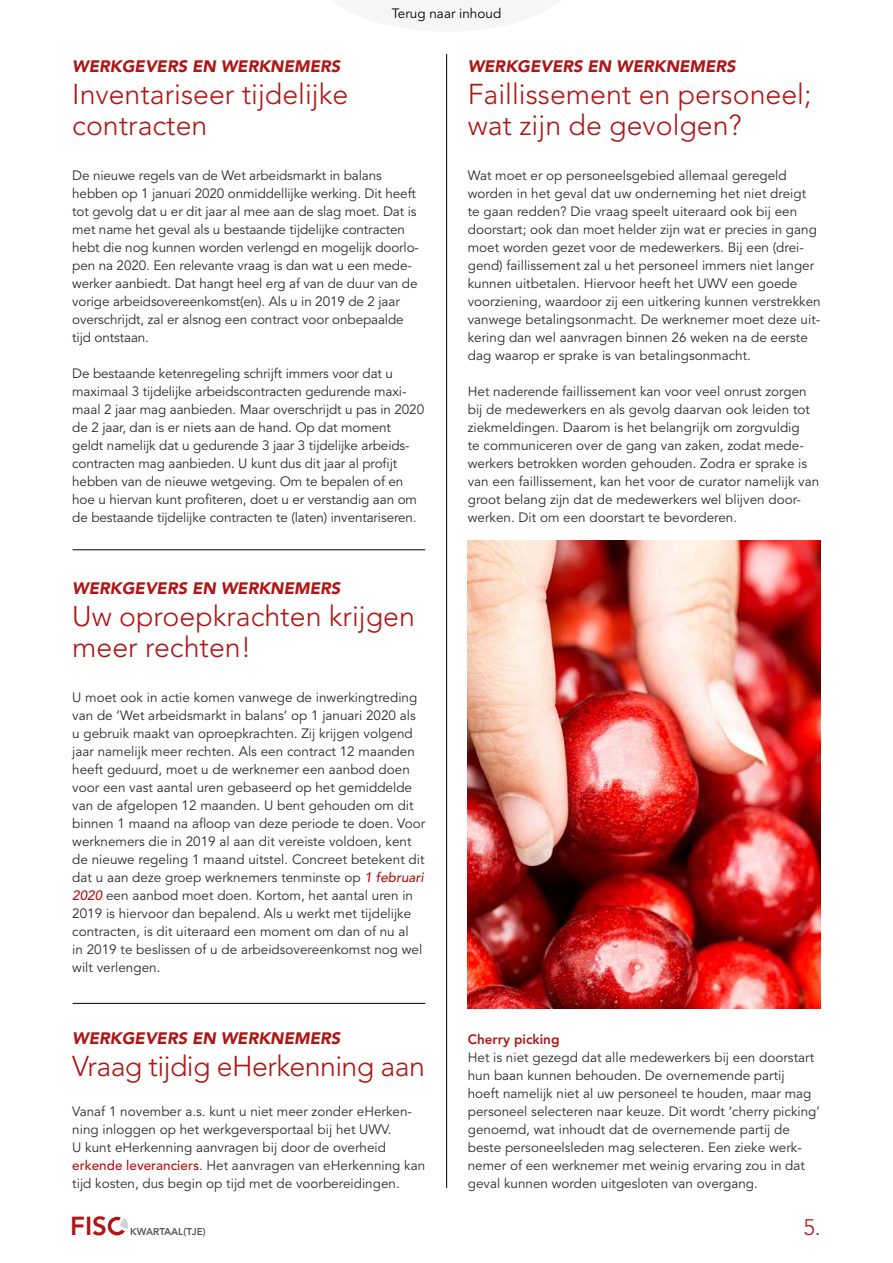
<style>
.page{position:relative;width:893px;height:1263px;background:#fff}
.page>*{position:absolute;margin:0;border:0;box-sizing:border-box;transform-origin:0 0}
.t1{font:300 28.5px/31.5px "Avenir LT";color:#af1615}
.t2{font:300 28.5px "Avenir LT";letter-spacing:-.02em;color:#af1615}
.t3{font:800 25.95px "Avenir LT";color:#af1615}
.t4{font:300 22.2px "Avenir LT";color:#af1615}
.t5{font:italic 900 16.5px "Avenir LT";color:#af1615}
.t6{font:13.5px/18px "Avenir LT";color:#2c2c2c}
.t7{font:13.5px "Avenir LT";color:#000}
.t8{font:800 13.5px "Avenir LT";color:#af1615}
.t9{font:800 9.9px "Avenir LT";color:#575756}
.s1{font-weight:500;font-style:italic;color:#af1615}
.s2{font-weight:500;color:#af1615}
</style>
<div class="page">
<div style="left:108px;top:1217px;width:18px;height:18px;border:3px solid #af1615;border-radius:50%"></div>
<svg style="left:114px;top:1216px;width:14px;height:19px"></svg>
<hr style="left:446px;top:54px;width:1px;height:1134px;background:#000">
<img style="left:468px;top:540px;width:353px;height:468px">
<hr style="left:73px;top:549px;width:352px;height:1px;background:#000">
<hr style="left:73px;top:1003px;width:352px;height:1px;background:#000">
<p class="t7" style="left:392px;top:5px;width:111px">Terug naar inhoud</p>
<p class="t5" style="left:72px;top:56px;width:269px">WERKGEVERS EN WERKNEMERS</p>
<h1 class="t1" style="left:72px;top:78px;width:277px">Inventariseer tijdelijke contracten</h1>
<p class="t6" style="left:72px;top:167px;width:348px">De nieuwe regels van de Wet arbeidsmarkt in balans hebben op 1 januari 2020 onmiddellijke werking. Dit heeft tot gevolg dat u er dit jaar al mee aan de slag moet. Dat is met name het geval als u bestaande tijdelijke contracten hebt die nog kunnen worden verlengd en mogelijk doorlo&shy;pen na 2020. Een relevante vraag is dan wat u een mede&shy;werker aanbiedt. Dat hangt heel erg af van de duur van de vorige arbeidsovereenkomst(en). Als u in 2019 de 2 jaar overschrijdt, zal er alsnog een contract voor onbepaalde tijd ontstaan.</p>
<p class="t6" style="left:72px;top:365px;width:353px">De bestaande ketenregeling schrijft immers voor dat u maximaal 3 tijdelijke arbeidscontracten gedurende maxi&shy;maal 2 jaar mag aanbieden. Maar overschrijdt u pas in 2020 de 2 jaar, dan is er niets aan de hand. Op dat moment geldt namelijk dat u gedurende 3 jaar 3 tijdelijke arbeids&shy;contracten mag aanbieden. U kunt dus dit jaar al profijt hebben van de nieuwe wetgeving. Om te bepalen of en hoe u hiervan kunt profiteren, doet u er verstandig aan om de bestaande tijdelijke contracten te (laten) inventariseren.</p>
<p class="t5" style="left:72px;top:578px;width:269px">WERKGEVERS EN WERKNEMERS</p>
<h1 class="t1" style="left:72px;top:600px;width:344px">Uw oproepkrachten krijgen meer rechten!</h1>
<p class="t6" style="left:72px;top:689px;width:354px">U moet ook in actie komen vanwege de inwerkingtreding van de ‘Wet arbeidsmarkt in balans’ op 1 januari 2020 als u gebruik maakt van oproepkrachten. Zij krijgen volgend jaar namelijk meer rechten. Als een contract 12 maanden heeft geduurd, moet u de werknemer een aanbod doen voor een vast aantal uren gebaseerd op het gemiddelde van de afgelopen 12 maanden. U bent gehouden om dit binnen 1 maand na afloop van deze periode te doen. Voor werknemers die in 2019 al aan dit vereiste voldoen, kent de nieuwe regeling 1 maand uitstel. Concreet betekent dit dat u aan deze groep werknemers tenminste op <span class="s1">1 februari 2020</span> een aanbod moet doen. Kortom, het aantal uren in 2019 is hiervoor dan bepalend. Als u werkt met tijdelijke contracten, is dit uiteraard een moment om dan of nu al<br>in 2019 te beslissen of u de arbeidsovereenkomst nog wel wilt verlengen.</p>
<p class="t5" style="left:72px;top:1028px;width:269px">WERKGEVERS EN WERKNEMERS</p>
<h1 class="t2" style="left:72px;top:1049px;width:354px">Vraag tijdig eHerkenning aan</h1>
<p class="t6" style="left:72px;top:1103px;width:354px">Vanaf 1 november a.s. kunt u niet meer zonder eHerken&shy;ning inloggen op het werkgeversportaal bij het UWV.<br>U kunt eHerkenning aanvragen bij door de overheid <span class="s2">erkende leveranciers</span>. Het aanvragen van eHerkenning kan tijd kosten, dus begin op tijd met de voorbereidingen.</p>
<p class="t5" style="left:468px;top:56px;width:269px">WERKGEVERS EN WERKNEMERS</p>
<h1 class="t1" style="left:468px;top:78px;width:345px">Faillissement en personeel; wat zijn de gevolgen?</h1>
<p class="t6" style="left:468px;top:167px;width:354px">Wat moet er op personeelsgebied allemaal geregeld worden in het geval dat uw onderneming het niet dreigt te gaan redden? Die vraag speelt uiteraard ook bij een doorstart; ook dan moet helder zijn wat er precies in gang moet worden gezet voor de medewerkers. Bij een (drei&shy;gend) faillissement zal u het personeel immers niet langer kunnen uitbetalen. Hiervoor heeft het UWV een goede voorziening, waardoor zij een uitkering kunnen verstrekken vanwege betalingsonmacht. De werknemer moet deze uit&shy;kering dan wel aanvragen binnen 26 weken na de eerste dag waarop er sprake is van betalingsonmacht.</p>
<p class="t6" style="left:468px;top:383px;width:353px">Het naderende faillissement kan voor veel onrust zorgen bij de medewerkers en als gevolg daarvan ook leiden tot ziekmeldingen. Daarom is het belangrijk om zorgvuldig<br>te communiceren over de gang van zaken, zodat mede&shy;werkers betrokken worden gehouden. Zodra er sprake is van een faillissement, kan het voor de curator namelijk van groot belang zijn dat de medewerkers wel blijven door&shy;werken. Dit om een doorstart te bevorderen.</p>
<p class="t8" style="left:468px;top:1031px;width:93px">Cherry picking</p>
<p class="t6" style="left:468px;top:1049px;width:354px">Het is niet gezegd dat alle medewerkers bij een doorstart hun baan kunnen behouden. De overnemende partij<br>hoeft namelijk niet al uw personeel te houden, maar mag personeel selecteren naar keuze. Dit wordt ‘cherry picking’ genoemd, wat inhoudt dat de overnemende partij de beste personeelsleden mag selecteren. Een zieke werk&shy;nemer of een werknemer met weinig ervaring zou in dat geval kunnen worden uitgesloten van overgang.</p>
<h2 class="t3" style="left:70px;top:1210px;width:38px">FIS</h2>
<p class="t9" style="left:130px;top:1226px;width:77px">KWARTAAL(TJE)</p>
<h3 class="t4" style="left:803px;top:1214px;width:19px">5.</h3>
</div>
